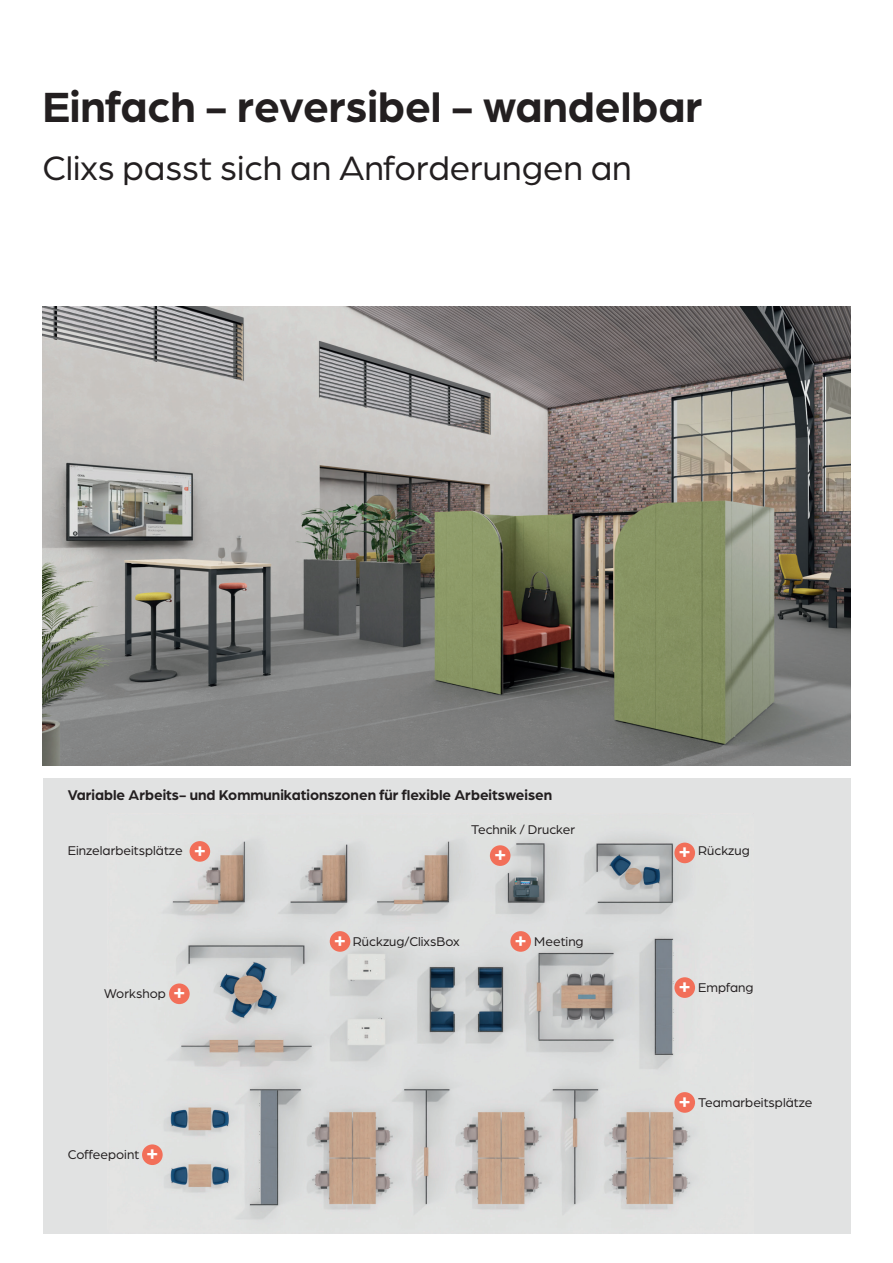
<style>
.page{position:relative;width:893px;height:1263px;background:#fff}
.page>*{position:absolute;margin:0;border:0;box-sizing:border-box;transform-origin:0 0}
.t1{font:700 45px "Arboria";color:#231f20}
.t2{font:36px "Arboria";color:#231f20}
.t3{font:700 21px "Arboria";color:#fff}
.t4{font:700 15px "Arboria";color:#231f20}
.t5{font:13.5px "Arboria";color:#231f20}
.s1{font-weight:700;font-size:21px;color:#fff}
</style>
<div class="page">
<img style="left:43px;top:306px;width:807px;height:459px">
<div style="left:43px;top:778px;width:807px;height:455px;background:#e1e2e2"></div>
<img style="left:142px;top:836px;width:553px;height:384px">
<div style="left:674px;top:1092px;width:21px;height:21px;background:#f26f59;border-radius:50%"></div>
<div style="left:510px;top:931px;width:21px;height:21px;background:#f26f59;border-radius:50%"></div>
<div style="left:330px;top:931px;width:20px;height:21px;background:#f26f59;border-radius:50%"></div>
<div style="left:190px;top:841px;width:20px;height:21px;background:#f26f59;border-radius:50%"></div>
<div style="left:490px;top:845px;width:20px;height:21px;background:#f26f59;border-radius:50%"></div>
<div style="left:674px;top:843px;width:21px;height:20px;background:#f26f59;border-radius:50%"></div>
<div style="left:674px;top:977px;width:21px;height:21px;background:#f26f59;border-radius:50%"></div>
<div style="left:169px;top:983px;width:21px;height:21px;background:#f26f59;border-radius:50%"></div>
<div style="left:142px;top:1144px;width:21px;height:21px;background:#f26f59;border-radius:50%"></div>
<h1 class="t1" style="left:43px;top:76px;width:661px">Einfach - reversibel - wandelbar</h1>
<h2 class="t2" style="left:43px;top:145px;width:591px">Clixs passt sich an Anforderungen an</h2>
<p class="t4" style="left:68px;top:785px;width:486px">Variable Arbeits- und Kommunikationszonen für flexible Arbeitsweisen</p>
<p class="t5" style="left:471px;top:821px;width:106px">Technik / Drucker</p>
<p class="t5" style="left:68px;top:842px;width:116px">Einzelarbeitsplätze</p>
<p class="t5" style="left:698px;top:842px;width:53px">Rückzug</p>
<h3 class="t3" style="left:194px;top:835px;width:14px">+</h3>
<h3 class="t3" style="left:494px;top:839px;width:14px">+</h3>
<h3 class="t3" style="left:678px;top:837px;width:14px">+</h3>
<p class="t5" style="left:104px;top:984px;width:63px">Workshop</p>
<h3 class="t3" style="left:173px;top:978px;width:14px">+</h3>
<p class="t5" style="left:68px;top:1146px;width:73px">Coffeepoint</p>
<h3 class="t3" style="left:146px;top:1139px;width:14px">+</h3>
<h3 class="t3" style="left:334px;top:925px;width:14px">+</h3>
<h3 class="t3" style="left:514px;top:925px;width:14px">+</h3>
<p class="t5" style="left:353px;top:933px;width:108px">Rückzug/ClixsBox</p>
<p class="t5" style="left:534px;top:933px;width:51px">Meeting</p>
<h3 class="t3" style="left:678px;top:971px;width:14px">+</h3>
<p class="t5" style="left:698px;top:979px;width:57px">Empfang</p>
<p class="t5" style="left:678px;top:1093px;width:135px"><span class="s1">+</span> Teamarbeitsplätze</p>
</div>
